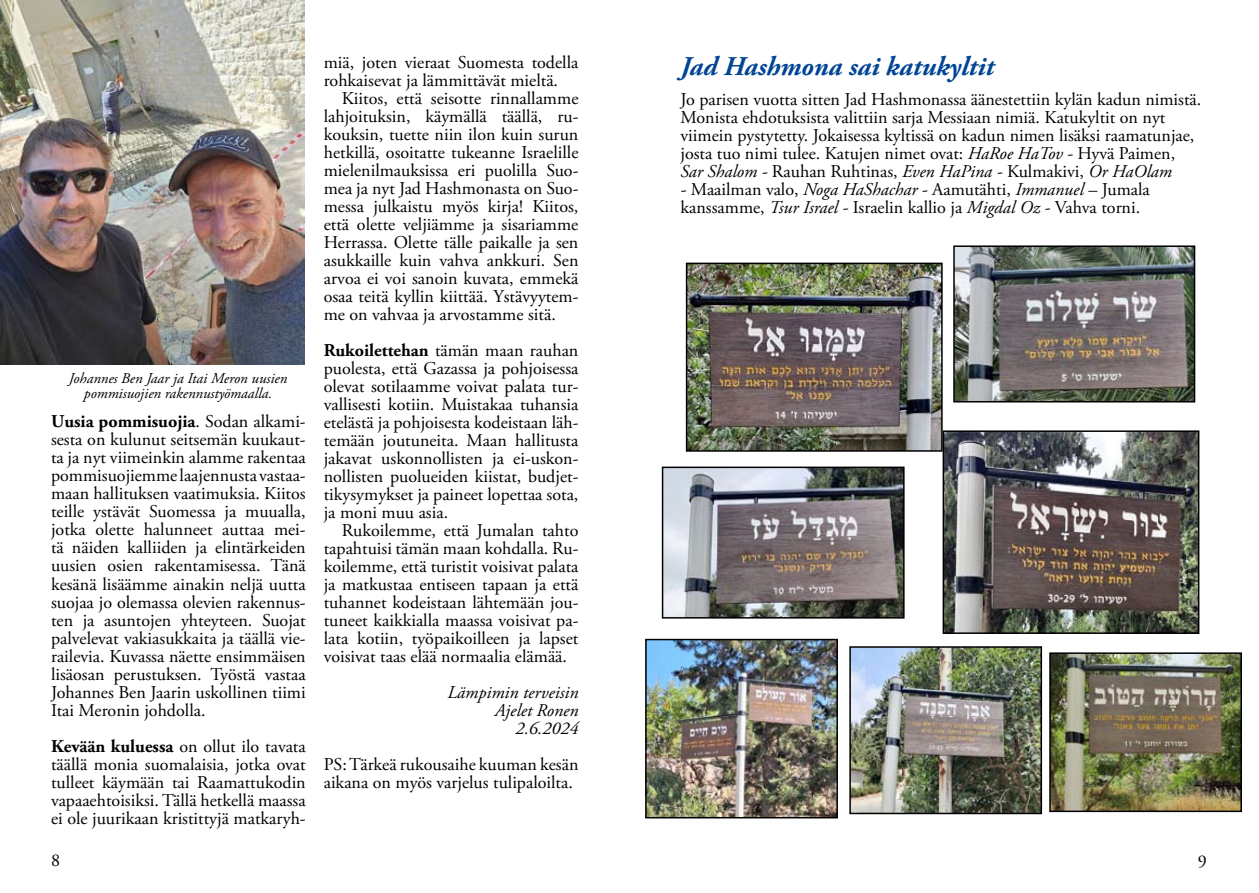
<style>
.page{position:relative;width:1259px;height:893px;background:#fff}
.page>*{position:absolute;margin:0;border:0;box-sizing:border-box;transform-origin:0 0}
.t1{font:italic 700 27px "Adobe Garamond Pro";color:#004494}
.t2{font:18px/18px "Adobe Garamond Pro";color:#000;text-align:justify}
.t3{font:italic 18px/18px "Adobe Garamond Pro";color:#000;text-align:right}
.t4{font:italic 15px/15px "Adobe Garamond Pro";color:#000;text-align:center}
.s1{font-weight:700}
.s2{font-style:italic}
</style>
<div class="page">
<img style="left:0;top:0;width:305px;height:365px">
<img style="left:689px;top:266px;width:250px;height:183px">
<div style="left:686px;top:263px;width:256px;height:189px;border:2px solid #000"></div>
<img style="left:665px;top:470px;width:236px;height:146px">
<div style="left:662px;top:467px;width:242px;height:152px;border:2px solid #000"></div>
<img style="left:956px;top:248px;width:236px;height:151px">
<div style="left:953px;top:245px;width:242px;height:157px;border:2px solid #000"></div>
<img style="left:945px;top:433px;width:251px;height:198px">
<div style="left:942px;top:430px;width:257px;height:204px;border:2px solid #000"></div>
<img style="left:648px;top:642px;width:187px;height:173px">
<div style="left:645px;top:639px;width:193px;height:179px;border:2px solid #000"></div>
<img style="left:852px;top:649px;width:187px;height:162px">
<div style="left:849px;top:646px;width:193px;height:168px;border:2px solid #000"></div>
<img style="left:1052px;top:655px;width:187px;height:154px">
<div style="left:1049px;top:652px;width:193px;height:160px;border:2px solid #000"></div>
<p class="t4" style="left:69px;top:371px;width:220px">Johannes Ben Jaar ja Itai Meron uusien pommisuojien rakennustyömaalla.</p>
<p class="t2" style="left:51px;top:413px;width:256px"><span class="s1">Uusia pommisuojia</span>. Sodan alkami&shy;sesta on kulunut seitsemän kuukaut&shy;ta ja nyt viimeinkin alamme rakentaa pommisuojiemme laajennusta vastaa&shy;maan hallituksen vaatimuksia. Kiitos teille ystävät Suomessa ja muualla, jotka olette halunneet auttaa mei&shy;tä näiden kalliiden ja elintärkeiden uusien osien rakentamisessa. Tänä kesänä lisäämme ainakin neljä uutta suojaa jo olemassa olevien rakennus&shy;ten ja asuntojen yhteyteen. Suojat palvelevat vakiasukkaita ja täällä vie&shy;railevia. Kuvassa näette ensimmäisen lisäosan perustuksen. Työstä vastaa Johannes Ben Jaarin uskollinen tiimi Itai Meronin johdolla.</p>
<p class="t2" style="left:51px;top:737px;width:256px"><span class="s1">Kevään kuluessa</span> on ollut ilo tavata täällä monia suomalaisia, jotka ovat tulleet käymään tai Raamattukodin vapaaehtoisiksi. Tällä hetkellä maassa ei ole juurikaan kristittyjä matkaryh-</p>
<p class="t2" style="left:324px;top:54px;width:256px">miä, joten vieraat Suomesta todella rohkaisevat ja lämmittävät mieltä.</p>
<p class="t2" style="left:324px;top:90px;width:256px;text-indent:18px">Kiitos, että seisotte rinnallamme lahjoituksin, käymällä täällä, ru&shy;kouksin, tuette niin ilon kuin surun hetkillä, osoitatte tukeanne Israelille mielenilmauksissa eri puolilla Suo&shy;mea ja nyt Jad Hashmonasta on Suo&shy;messa julkaistu myös kirja! Kiitos, että olette veljiämme ja sisariamme Herrassa. Olette tälle paikalle ja sen asukkaille kuin vahva ankkuri. Sen arvoa ei voi sanoin kuvata, emmekä osaa teitä kyllin kiittää. Ystävyytem&shy;me on vahvaa ja arvostamme sitä.</p>
<p class="t2" style="left:324px;top:342px;width:256px"><span class="s1">Rukoilettehan</span> tämän maan rauhan puolesta, että Gazassa ja pohjoisessa olevat sotilaamme voivat palata tur&shy;vallisesti kotiin. Muistakaa tuhansia etelästä ja pohjoisesta kodeistaan läh&shy;temään joutuneita. Maan hallitusta jakavat uskonnollisten ja ei-uskon&shy;nollisten puolueiden kiistat, budjet&shy;tikysymykset ja paineet lopettaa sota, ja moni muu asia.</p>
<p class="t2" style="left:324px;top:522px;width:256px;text-indent:18px">Rukoilemme, että Jumalan tahto tapahtuisi tämän maan kohdalla. Ru&shy;koilemme, että turistit voisivat palata ja matkustaa entiseen tapaan ja että tuhannet kodeistaan lähtemään jou&shy;tuneet kaikkialla maassa voisivat pa&shy;lata kotiin, työpaikoilleen ja lapset voisivat taas elää normaalia elämää.</p>
<p class="t3" style="left:447px;top:684px;width:132px">Lämpimin terveisin<br>Ajelet Ronen<br>2.6.2024</p>
<p class="t2" style="left:324px;top:756px;width:256px">PS: Tärkeä rukousaihe kuuman kesän aikana on myös varjelus tulipaloilta.</p>
<h1 class="t1" style="left:680px;top:51px;width:315px">Jad Hashmona sai katukyltit</h1>
<p class="t2" style="left:680px;top:91px;width:522px;text-align:left">Jo parisen vuotta sitten Jad Hashmonassa äänestettiin kylän kadun nimistä.<br>Monista ehdotuksista valittiin sarja Messiaan nimiä. Katukyltit on nyt viimein pystytetty. Jokaisessa kyltissä on kadun nimen lisäksi raamatunjae, josta tuo nimi tulee. Katujen nimet ovat: <span class="s2">HaRoe HaTov -</span> Hyvä Paimen, <span class="s2">Sar Shalom -</span> Rauhan Ruhtinas, <span class="s2">Even HaPina -</span> Kulmakivi, <span class="s2">Or HaOlam</span></p>
<p class="t2" style="left:680px;top:181px;width:471px"><span class="s2">-</span> Maailman valo, <span class="s2">Noga HaShachar -</span> Aamutähti, <span class="s2">Immanuel</span> – Jumala kanssamme, <span class="s2">Tsur Israel -</span> Israelin kallio ja <span class="s2">Migdal Oz -</span> Vahva torni.</p>
</div>
